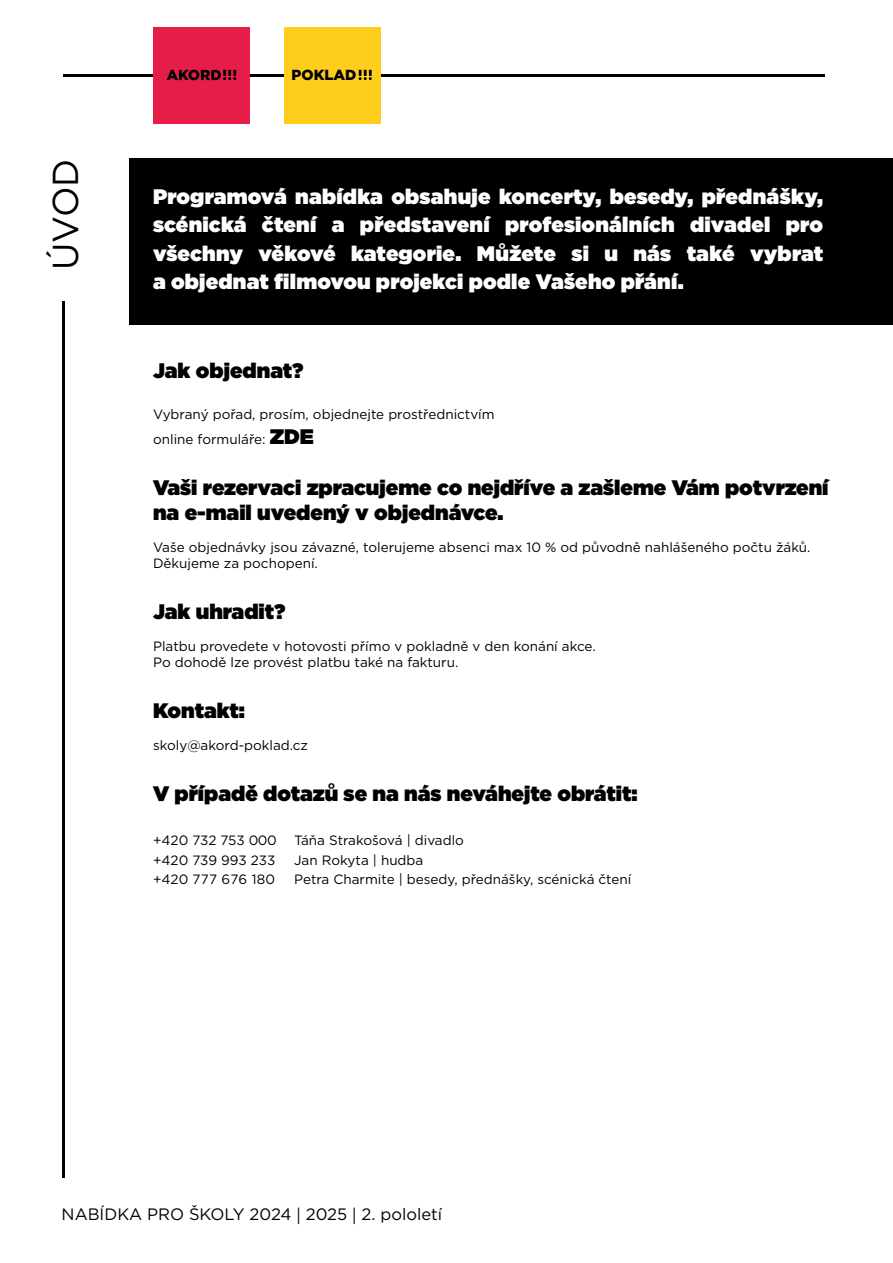
<style>
.page{position:relative;width:893px;height:1263px;background:#fff}
.page>*{position:absolute;margin:0;border:0;box-sizing:border-box;transform-origin:0 0}
.t1{font:36px "Gotham";color:#000}
.t2{font:900 21px/28.5px "Gotham";letter-spacing:.005em;color:#fff;text-align:justify}
.t3{font:900 21px/25.2px "Gotham";color:#000}
.t4{font:16.5px "Gotham";color:#000}
.t5{font:900 14.55px "Gotham";color:#000}
.t6{font:13.5px/16.2px "Gotham";color:#000}
.s1{font-weight:900;font-size:21px}
.s2{font-family:"Minion Pro"}
</style>
<div class="page">
<hr style="left:64px;top:75px;width:761px;height:2px;background:#000">
<hr style="left:63px;top:302px;width:2px;height:876px;background:#000">
<div style="left:153px;top:27px;width:97px;height:97px;background:#e61d48"></div>
<svg style="left:167px;top:70px;width:69px;height:10px"></svg>
<div style="left:284px;top:27px;width:96px;height:97px;background:#ffcd1c"></div>
<svg style="left:359px;top:70px;width:13px;height:10px"></svg>
<div style="left:130px;top:158px;width:763px;height:167px;background:#000"></div>
<h1 class="t1" style="left:42px;top:270px;width:113px;rotate:-90deg">ÚVOD</h1>
<p class="t5" style="left:292px;top:65px;width:66px">POKLAD</p>
<h2 class="t2" style="left:153px;top:182px;width:672px">Programová nabídka obsahuje koncerty, besedy, přednášky, scénická čtení a představení profesionálních divadel pro všechny věkové kategorie. Můžete si u nás také vybrat a objednat filmovou projekci podle Vašeho přání.</h2>
<h2 class="t3" style="left:153px;top:357px;width:152px">Jak objednat?</h2>
<p class="t6" style="left:153px;top:401px;width:343px;line-height:25.2px">Vybraný pořad, prosím, objednejte prostřednictvím online formuláře: <span class="s1">ZDE</span></p>
<h2 class="t3" style="left:153px;top:474px;width:677px">Vaši rezervaci zpracujeme co nejdříve a zašleme Vám potvrzení na e-mail uvedený v objednávce.</h2>
<p class="t6" style="left:153px;top:539px;width:659px">Vaše objednávky jsou závazné, tolerujeme absenci max 10 % od původně nahlášeného počtu žáků.<br>Děkujeme za pochopení.</p>
<h2 class="t3" style="left:153px;top:598px;width:134px">Jak uhradit?</h2>
<p class="t6" style="left:153px;top:638px;width:444px">Platbu provedete v hotovosti přímo v pokladně v den konání akce.<br>Po dohodě lze provést platbu také na fakturu.</p>
<h2 class="t3" style="left:153px;top:697px;width:93px">Kontakt:</h2>
<p class="t6" style="left:153px;top:737px;width:157px">skoly@akord-poklad.cz</p>
<h2 class="t3" style="left:153px;top:780px;width:486px">V případě dotazů se na nás neváhejte obrátit:</h2>
<p class="t6" style="left:153px;top:832px;width:125px">+420 732 753 000</p>
<p class="t6" style="left:294px;top:832px;width:171px">Táňa Strakošová | divadlo</p>
<p class="t6" style="left:153px;top:852px;width:124px">+420 739 993 233</p>
<p class="t6" style="left:294px;top:852px;width:131px">Jan Rokyta | hudba</p>
<p class="t6" style="left:153px;top:871px;width:124px">+420 777 676 180</p>
<p class="t6" style="left:294px;top:871px;width:339px">Petra Charmite | besedy, přednášky, scénická čtení</p>
<p class="t4" style="left:62px;top:1204px;width:382px">NABÍDKA PRO ŠKOLY 2024 <span class="s2">|</span> 2025 <span class="s2">|</span> 2. pololetí</p>
</div>
